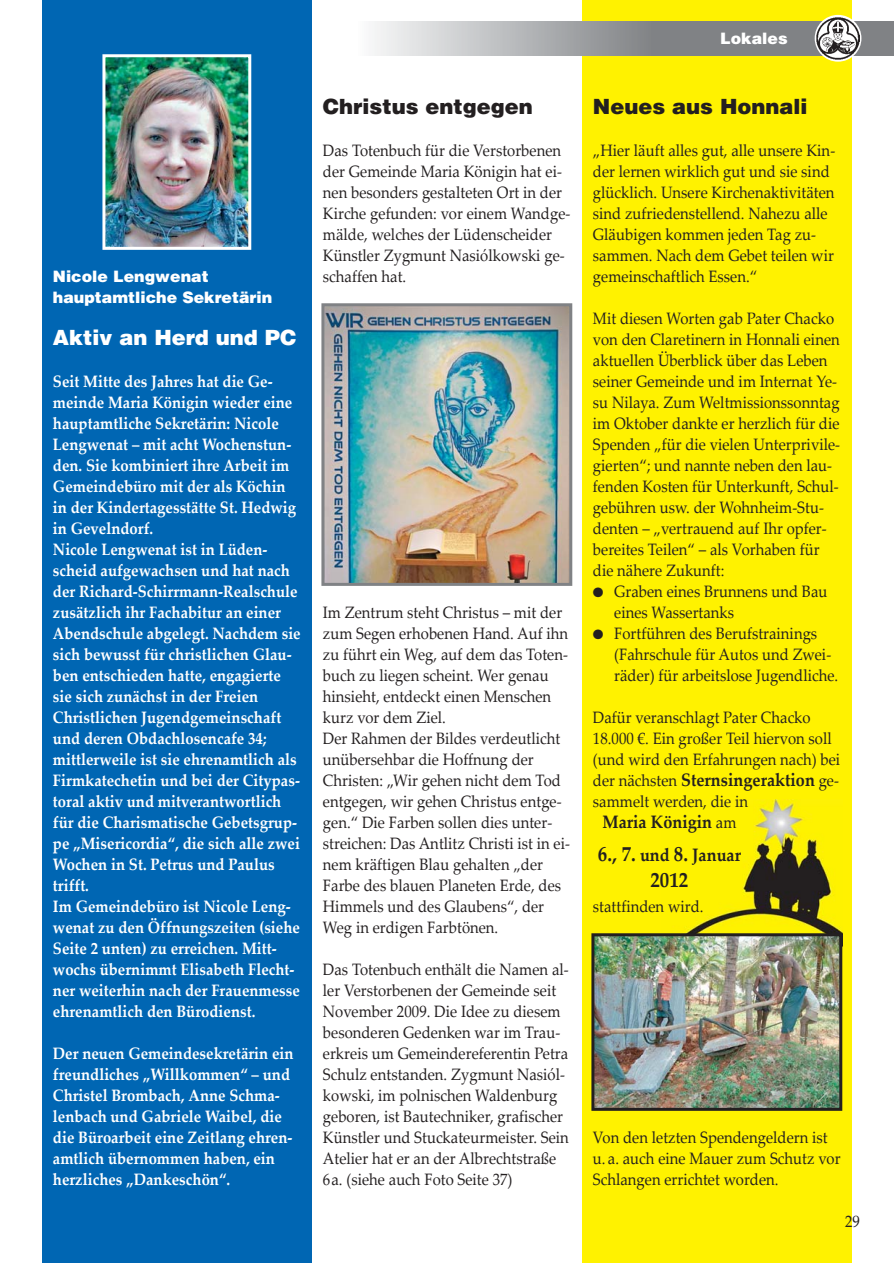
<style>
.page{position:relative;width:894px;height:1263px;background:#fff}
.page>*{position:absolute;margin:0;border:0;box-sizing:border-box;transform-origin:0 0}
.t1{font:900 21px "Helvetica";color:#231f20}
.t2{font:900 21px "Helvetica";color:#fff}
.t3{font:700 21px "Palatino Linotype";color:#231f20;scale:.9 1}
.t4{font:700 18px/33px "Palatino Linotype";letter-spacing:.005em;color:#231f20;scale:.9 1}
.t5{font:16.5px/21px "Palatino Linotype";color:#231f20;scale:.9 1}
.t6{font:700 16.5px/21px "Palatino Linotype";color:#fff;scale:.9 1}
.t7{font:900 15.75px/21px "Helvetica";color:#fff}
.s1{font-weight:400;font-size:16.5px}
.s2{font-size:21px}
</style>
<div class="page">
<div style="left:582px;top:0;width:270px;height:1263px;background:#fff200"></div>
<div style="left:42px;top:0;width:270px;height:1263px;background:#0066b3"></div>
<div style="left:651px;top:21px;width:242px;height:34px;background:#808285"></div>
<div style="left:358px;top:21px;width:293px;height:34px;background:linear-gradient(to right,#fafbfc,#808386)"></div>
<svg style="left:815px;top:15px;width:46px;height:47px"></svg>
<img style="left:817px;top:17px;width:43px;height:43px">
<img style="left:673px;top:799px;width:169px;height:134px">
<img style="left:106px;top:58px;width:141px;height:188px">
<div style="left:102px;top:54px;width:149px;height:196px;border:3px solid #fff"></div>
<img style="left:595px;top:937px;width:243px;height:170px">
<div style="left:591px;top:933px;width:251px;height:178px;border:3px solid #231f20"></div>
<img style="left:325px;top:307px;width:243px;height:275px">
<div style="left:321px;top:303px;width:251px;height:283px;border:3px solid #808285"></div>
<p class="t7" style="left:53px;top:268px;width:221px">Nicole Lengwenat hauptamtliche Sekretärin</p>
<p class="t2" style="left:53px;top:330px;width:245px">Aktiv an Herd und PC</p>
<p class="t6" style="left:53px;top:373px;width:277px">Seit Mitte des Jahres hat die Ge&shy;meinde Maria Königin wieder eine hauptamtliche Sekretärin: Nicole<br>Lengwenat – mit acht Wochenstun&shy;den. Sie kombiniert ihre Arbeit im<br>Gemeindebüro mit der als Köchin in der Kindertagesstätte St. Hedwig in Gevelndorf.<br>Nicole Lengwenat ist in Lüden&shy;scheid aufgewachsen und hat nach der Richard-Schirrmann-Realschule zusätzlich ihr Fachabitur an einer<br>Abendschule abgelegt. Nachdem sie sich bewusst für christlichen Glau&shy;ben entschieden hatte, engagierte sie sich zunächst in der Freien<br>Christlichen Jugendgemeinschaft und deren Obdachlosencafe 34; mittlerweile ist sie ehrenamtlich als<br>Firmkatechetin und bei der Citypas&shy;toral aktiv und mitverantwortlich für die Charismatische Gebetsgrup&shy;pe „Misericordia“, die sich alle zwei<br>Wochen in St. Petrus und Paulus trifft.<br>Im Gemeindebüro ist Nicole Leng&shy;wenat zu den Öffnungszeiten (siehe<br>Seite 2 unten) zu erreichen. Mitt&shy;wochs übernimmt Elisabeth Flecht&shy;ner weiterhin nach der Frauenmesse ehrenamtlich den Bürodienst.</p>
<p class="t6" style="left:53px;top:1045px;width:269px">Der neuen Gemeindesekretärin ein freundliches „Willkommen“ – und<br>Christel Brombach, Anne Schma&shy;lenbach und Gabriele Waibel, die die Büroarbeit eine Zeitlang ehren&shy;amtlich übernommen haben, ein herzliches „Dankeschön“.</p>
<p class="t1" style="left:323px;top:99px;width:211px">Christus entgegen</p>
<p class="t5" style="left:323px;top:142px;width:277px">Das Totenbuch für die Verstorbenen der Gemeinde Maria Königin hat ei&shy;nen besonders gestalteten Ort in der<br>Kirche gefunden: vor einem Wandge&shy;mälde, welches der Lüdenscheider<br>Künstler Zygmunt Nasiólkowski ge&shy;schaffen hat.</p>
<p class="t5" style="left:323px;top:604px;width:276px">Im Zentrum steht Christus – mit der zum Segen erhobenen Hand. Auf ihn zu führt ein Weg, auf dem das Toten&shy;buch zu liegen scheint. Wer genau hinsieht, entdeckt einen Menschen kurz vor dem Ziel.<br>Der Rahmen der Bildes verdeutlicht unübersehbar die Hoffnung der<br>Christen: „Wir gehen nicht dem Tod entgegen, wir gehen Christus entge&shy;gen.“ Die Farben sollen dies unter&shy;streichen: Das Antlitz Christi ist in ei&shy;nem kräftigen Blau gehalten „der<br>Farbe des blauen Planeten Erde, des<br>Himmels und des Glaubens“, der<br>Weg in erdigen Farbtönen.</p>
<p class="t5" style="left:323px;top:961px;width:275px">Das Totenbuch enthält die Namen al&shy;ler Verstorbenen der Gemeinde seit November 2009. Die Idee zu diesem besonderen Gedenken war im Trau&shy;erkreis um Gemeindereferentin Petra Schulz entstanden. Zygmunt Nasiól&shy;kowski, im polnischen Waldenburg geboren, ist Bautechniker, grafischer Künstler und Stuckateurmeister. Sein Atelier hat er an der Albrechtstraße 6a. (siehe auch Foto Seite 37)</p>
<p class="t7" style="left:720px;top:29px;width:69px">Lokales</p>
<p class="t1" style="left:593px;top:99px;width:216px">Neues aus Honnali</p>
<p class="t5" style="left:593px;top:142px;width:271px">„Hier läuft alles gut, alle unsere Kin&shy;der lernen wirklich gut und sie sind glücklich. Unsere Kirchenaktivitäten sind zufriedenstellend. Nahezu alle Gläubigen kommen jeden Tag zu&shy;sammen. Nach dem Gebet teilen wir gemeinschaftlich Essen.“</p>
<p class="t5" style="left:593px;top:310px;width:276px">Mit diesen Worten gab Pater Chacko von den Claretinern in Honnali einen aktuellen Überblick über das Leben seiner Gemeinde und im Internat Ye&shy;su Nilaya. Zum Weltmissionssonntag im Oktober dankte er herzlich für die Spenden „für die vielen Unterprivile&shy;gierten“; und nannte neben den lau&shy;fenden Kosten für Unterkunft, Schul&shy;gebühren usw. der Wohnheim-Stu&shy;denten – „vertrauend auf Ihr opfer&shy;bereites Teilen“ – als Vorhaben für die nähere Zukunft:</p>
<p class="t5" style="left:614px;top:583px;width:239px;text-indent:-21px">● Graben eines Brunnens und Bau eines Wassertanks</p>
<p class="t5" style="left:614px;top:625px;width:250px;text-indent:-21px">● Fortführen des Berufstrainings (Fahrschule für Autos und Zwei&shy;räder) für arbeitslose Jugendliche.</p>
<p class="t5" style="left:593px;top:709px;width:276px">Dafür veranschlagt Pater Chacko<br>18.000 €. Ein großer Teil hiervon soll (und wird den Erfahrungen nach) bei</p>
<p class="t4" style="left:593px;top:766px;width:275px"><span class="s1">der nächsten</span> Sternsingeraktion <span class="s1">ge-</span></p>
<p class="t5" style="left:593px;top:793px;width:174px">sammelt werden, die in</p>
<p class="t4" style="left:598px;top:808px;width:161px">Maria Königin <span class="s1">am<br></span><span class="s2">6., 7.</span> und <span class="s2">8.</span> Januar</p>
<p class="t3" style="left:651px;top:871px;width:44px">2012</p>
<p class="t5" style="left:593px;top:898px;width:124px">stattfinden wird.</p>
<p class="t5" style="left:593px;top:1129px;width:277px">Von den letzten Spendengeldern ist u. a. auch eine Mauer zum Schutz vor<br>Schlangen errichtet worden.</p>
<p class="t5" style="left:845px;top:1213px;width:18px">29</p>
</div>
